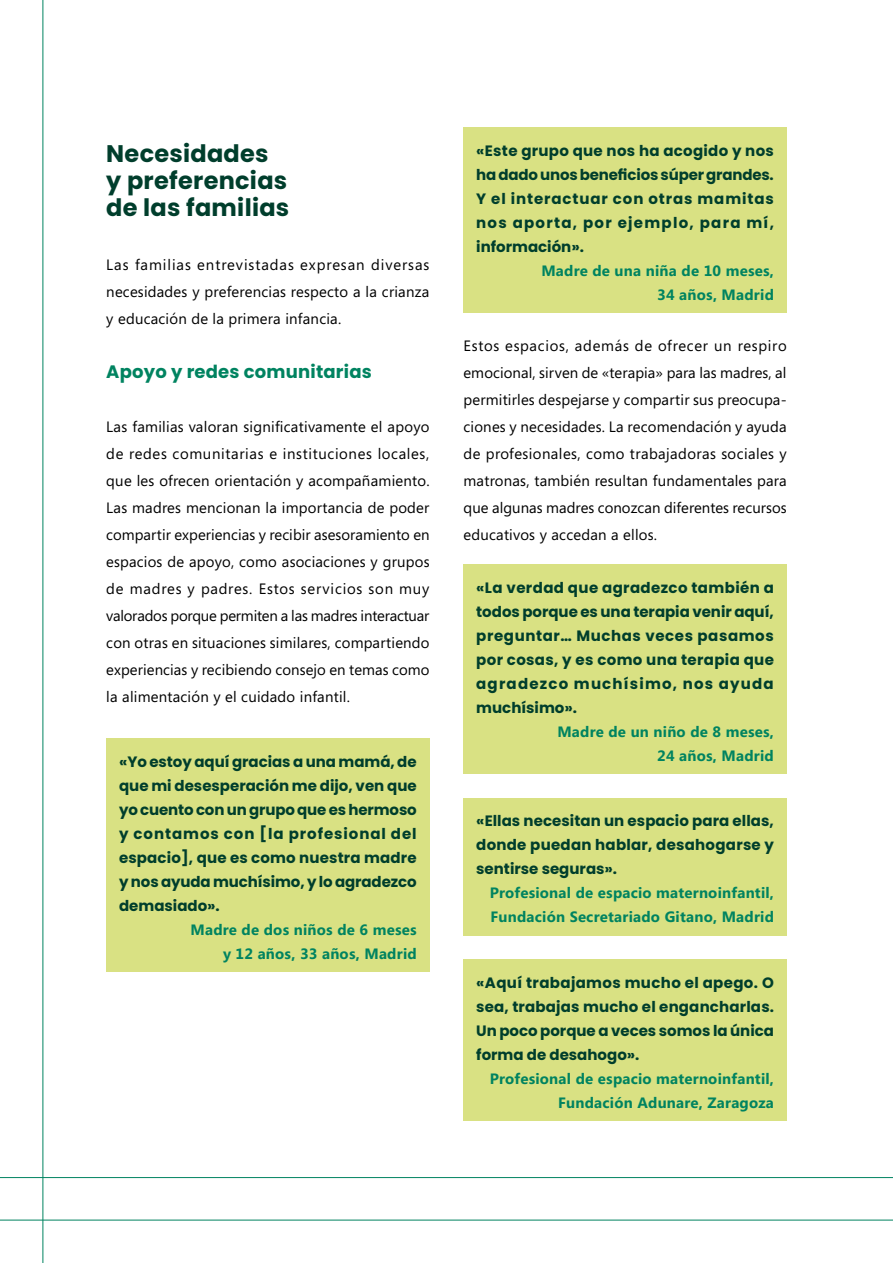
<style>
.page{position:relative;width:893px;height:1263px;background:#fff}
.page>*{position:absolute;margin:0;border:0;box-sizing:border-box;transform-origin:0 0}
.t1{font:700 24px/27px "Poppins";letter-spacing:.01em;color:#003e2c}
.t2{font:700 18px "Poppins";letter-spacing:.01em;color:#008360}
.t3{font:15px/27px "Segoe";letter-spacing:.015em;color:#000;text-align:justify}
.t4{font:700 15px/24px "Poppins";letter-spacing:.01em;color:#003e2c;text-align:justify}
.t5{font:700 15px/24px "Segoe";letter-spacing:.015em;color:#008360;text-align:right}
</style>
<div class="page">
<hr style="left:43px;top:0;width:1px;height:1263px;background:#008360">
<hr style="left:0;top:1220px;width:893px;height:1px;background:#008360">
<hr style="left:0;top:1177px;width:893px;height:1px;background:#008360">
<div style="left:106px;top:739px;width:323px;height:233px;background:#d9e183"></div>
<div style="left:463px;top:128px;width:324px;height:185px;background:#d9e183"></div>
<div style="left:463px;top:564px;width:324px;height:210px;background:#d9e183"></div>
<div style="left:463px;top:798px;width:324px;height:137px;background:#d9e183"></div>
<div style="left:463px;top:959px;width:324px;height:162px;background:#d9e183"></div>
<h1 class="t1" style="left:106px;top:140px;width:184px">Necesidades y preferencias de las familias</h1>
<p class="t3" style="left:106px;top:251px;width:325px">Las familias entrevistadas expresan diversas necesidades y preferencias respecto a la crianza y educación de la primera infancia.</p>
<p class="t2" style="left:106px;top:361px;width:267px">Apoyo y redes comunitarias</p>
<p class="t3" style="left:106px;top:413px;width:325px">Las familias valoran significativamente el apoyo de redes comunitarias e instituciones locales, que les ofrecen orientación y acompañamiento.<br>Las madres mencionan la importancia de poder compartir experiencias y recibir asesoramiento en espacios de apoyo, como asociaciones y grupos de madres y padres. Estos servicios son muy valorados porque permiten a las madres interactuar con otras en situaciones similares, compartiendo experiencias y recibiendo consejo en temas como la alimentación y el cuidado infantil.</p>
<p class="t4" style="left:119px;top:750px;width:299px">«Yo estoy aquí gracias a una mamá, de que mi desesperación me dijo, ven que yo cuento con un grupo que es hermoso y contamos con [la profesional del espacio], que es como nuestra madre y nos ayuda muchísimo, y lo agradezco demasiado».</p>
<p class="t5" style="left:191px;top:917px;width:228px">Madre de dos niños de 6 meses y 12 años, 33 años, Madrid</p>
<p class="t4" style="left:476px;top:139px;width:299px">«Este grupo que nos ha acogido y nos ha dado unos beneficios súper grandes.<br>Y el interactuar con otras mamitas nos aporta, por ejemplo, para mí, información».</p>
<p class="t5" style="left:541px;top:258px;width:234px">Madre de una niña de 10 meses,<br>34 años, Madrid</p>
<p class="t3" style="left:463px;top:332px;width:325px">Estos espacios, además de ofrecer un respiro emocional, sirven de «terapia» para las madres, al permitirles despejarse y compartir sus preocupa&shy;ciones y necesidades. La recomendación y ayuda de profesionales, como trabajadoras sociales y matronas, también resultan fundamentales para que algunas madres conozcan diferentes recursos educativos y accedan a ellos.</p>
<p class="t4" style="left:476px;top:576px;width:299px">«La verdad que agradezco también a todos porque es una terapia venir aquí, preguntar… Muchas veces pasamos por cosas, y es como una terapia que agradezco muchísimo, nos ayuda muchísimo».</p>
<p class="t5" style="left:557px;top:719px;width:218px">Madre de un niño de 8 meses,<br>24 años, Madrid</p>
<p class="t4" style="left:476px;top:809px;width:299px">«Ellas necesitan un espacio para ellas, donde puedan hablar, desahogarse y sentirse seguras».</p>
<p class="t5" style="left:490px;top:880px;width:286px;text-align:left">Profesional de espacio maternoinfantil,<br>Fundación Secretariado Gitano, Madrid</p>
<p class="t4" style="left:476px;top:971px;width:299px">«Aquí trabajamos mucho el apego. O sea, trabajas mucho el engancharlas.<br>Un poco porque a veces somos la única forma de desahogo».</p>
<p class="t5" style="left:490px;top:1066px;width:286px">Profesional de espacio maternoinfantil,<br>Fundación Adunare, Zaragoza</p>
</div>
